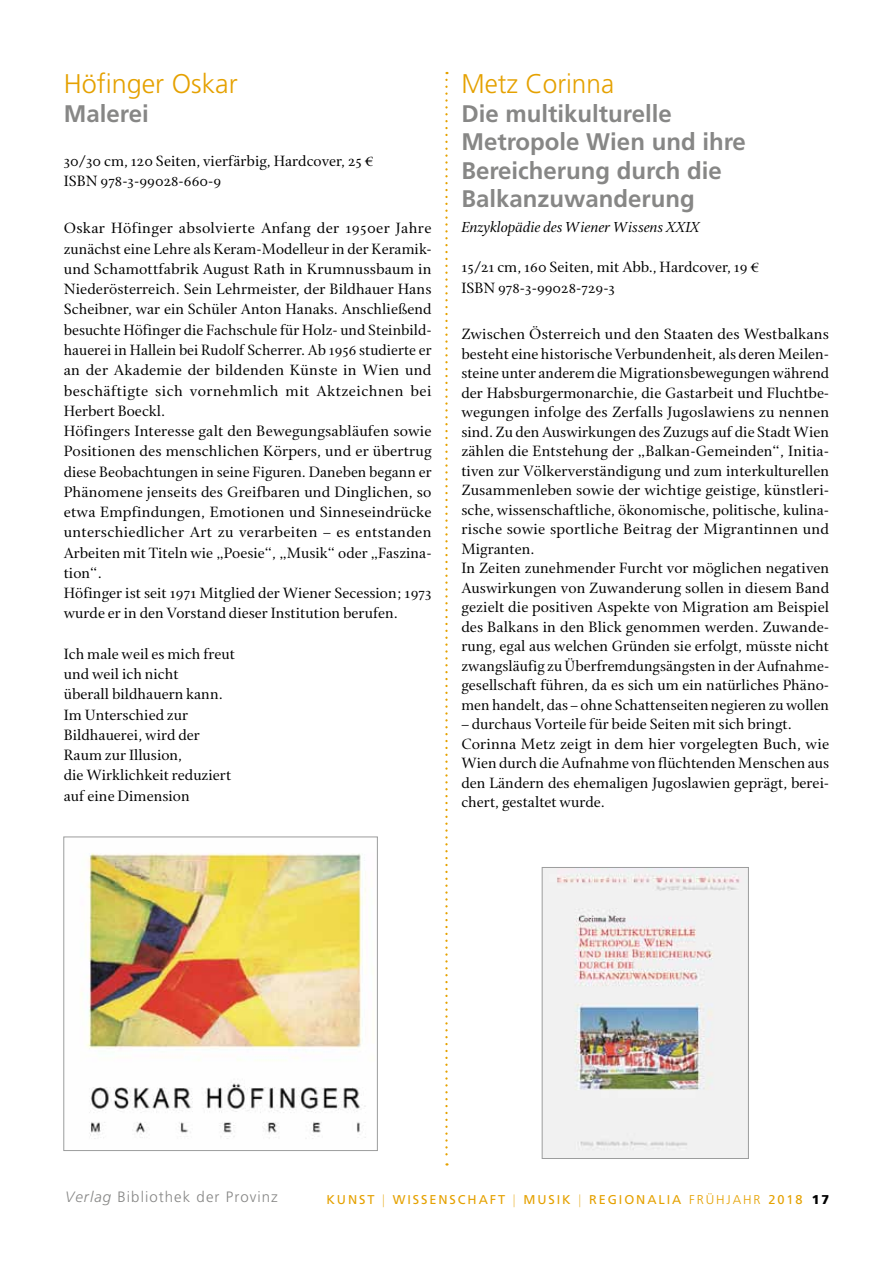
<style>
.page{position:relative;width:893px;height:1263px;background:#fff}
.page>*{position:absolute;margin:0;border:0;box-sizing:border-box;transform-origin:0 0}
.t1{font:300 27px "Frutiger";color:#e5a100}
.t2{font:700 24px/28.5px "Frutiger";color:#878786}
.t3{font:15.75px/20.2px "Cycles Eleven";color:#000}
.t4{font:italic 15.75px "Cycles Eleven";letter-spacing:-.005em;color:#000}
.t5{font:300 15px "Frutiger";letter-spacing:.07em;color:#878786}
.t6{font:12.75px "Frutiger";letter-spacing:.15em;color:#e5a100}
.s1{font-style:italic}
.s2{font-family:"Garamond Three"}
.s3{font-weight:300}
.s4{font-weight:900;color:#000}
</style>
<div class="page">
<svg style="left:445px;top:80px;width:3px;height:1085px"></svg>
<img style="left:80px;top:853px;width:286px;height:286px">
<div style="left:63px;top:836px;width:315px;height:315px;border:1px solid #9c9d9d"></div>
<img style="left:544px;top:869px;width:203px;height:288px">
<div style="left:542px;top:867px;width:207px;height:292px;border:1px solid #9c9d9d"></div>
<h1 class="t1" style="left:64px;top:69px;width:176px">Höfinger Oskar</h1>
<h2 class="t2" style="left:64px;top:99px;width:86px">Malerei</h2>
<p class="t3" style="left:64px;top:151px;width:311px">30/30 cm, 120 Seiten, vierfärbig, Hardcover, 25 ¤<br>ISBN 978-3-99028-660-9</p>
<p class="t3" style="left:64px;top:218px;width:369px">Oskar Höfinger absolvierte Anfang der 1950er Jahre zunächst eine Lehre als Keram-Modelleur in der Keramik&shy;und Schamottfabrik August Rath in Krumnussbaum in Niederösterreich. Sein Lehrmeister, der Bildhauer Hans Scheibner, war ein Schüler Anton Hanaks. Anschließend besuchte Höfinger die Fachschule für Holz- und Steinbild&shy;hauerei in Hallein bei Rudolf Scherrer. Ab 1956 studierte er an der Akademie der bildenden Künste in Wien und beschäftigte sich vornehmlich mit Aktzeichnen bei Herbert Boeckl.<br>Höfingers Interesse galt den Bewegungsabläufen sowie Positionen des menschlichen Körpers, und er übertrug diese Beobachtungen in seine Figuren. Daneben begann er Phänomene jenseits des Greifbaren und Dinglichen, so etwa Empfindungen, Emotionen und Sinneseindrücke unterschiedlicher Art zu verarbeiten – es entstanden Arbeiten mit Titeln wie „Poesie“, „Musik“ oder „Faszina&shy;tion“.<br>Höfinger ist seit 1971 Mitglied der Wiener Secession; 1973 wurde er in den Vorstand dieser Institution berufen.</p>
<p class="t3" style="left:64px;top:644px;width:173px">Ich male weil es mich freut und weil ich nicht<br>überall bildhauern kann.<br>Im Unterschied zur<br>Bildhauerei, wird der<br>Raum zur Illusion,<br>die Wirklichkeit reduziert auf eine Dimension</p>
<h1 class="t1" style="left:461px;top:69px;width:154px">Metz Corinna</h1>
<h2 class="t2" style="left:461px;top:99px;width:286px">Die multikulturelle<br>Metropole Wien und ihre<br>Bereicherung durch die<br>Balkanzuwanderung</h2>
<p class="t4" style="left:461px;top:218px;width:240px">Enzyklopädie des Wiener Wissens XXIX</p>
<p class="t3" style="left:461px;top:257px;width:299px">15/21 cm, 160 Seiten, mit Abb., Hardcover, 19 ¤<br>ISBN 978-3-99028-729-3</p>
<p class="t3" style="left:461px;top:324px;width:370px;line-height:19.5px">Zwischen Österreich und den Staaten des Westbalkans besteht eine historische Verbundenheit, als deren Meilen&shy;steine unter anderem die Migrationsbewegungen während der Habsburgermonarchie, die Gastarbeit und Fluchtbe&shy;wegungen infolge des Zerfalls Jugoslawiens zu nennen sind. Zu den Auswirkungen des Zuzugs auf die Stadt Wien zählen die Entstehung der „Balkan-Gemeinden“, Initia&shy;tiven zur Völkerverständigung und zum interkulturellen Zusammenleben sowie der wichtige geistige, künstleri&shy;sche, wissenschaftliche, ökonomische, politische, kulina&shy;rische sowie sportliche Beitrag der Migrantinnen und Migranten.<br>In Zeiten zunehmender Furcht vor möglichen negativen Auswirkungen von Zuwanderung sollen in diesem Band gezielt die positiven Aspekte von Migration am Beispiel des Balkans in den Blick genommen werden. Zuwande&shy;rung, egal aus welchen Gründen sie erfolgt, müsste nicht zwangsläufig zu Überfremdungsängsten in der Aufnahme&shy;gesellschaft führen, da es sich um ein natürliches Phäno&shy;men handelt, das – ohne Schattenseiten negieren zu wollen</p>
<p class="t3" style="left:461px;top:714px;width:369px;line-height:19.5px">– durchaus Vorteile für beide Seiten mit sich bringt.<br>Corinna Metz zeigt in dem hier vorgelegten Buch, wie Wien durch die Aufnahme von flüchtenden Menschen aus den Ländern des ehemaligen Jugoslawien geprägt, berei&shy;chert, gestaltet wurde.</p>
<p class="t5" style="left:65px;top:1189px;width:214px"><span class="s1">Verlag</span> Bibliothek der Provinz</p>
<p class="t6" style="left:326px;top:1192px;width:399px">KUNST <span class="s2">|</span> WISSENSCHAF T <span class="s2">|</span> MUSIK <span class="s2">|</span> REGIONALIA <span class="s3">Frühjah</span></p>
<p class="t6" style="left:753px;top:1192px;width:77px"><span class="s3">r</span> 2018 <span class="s4">17</span></p>
</div>
